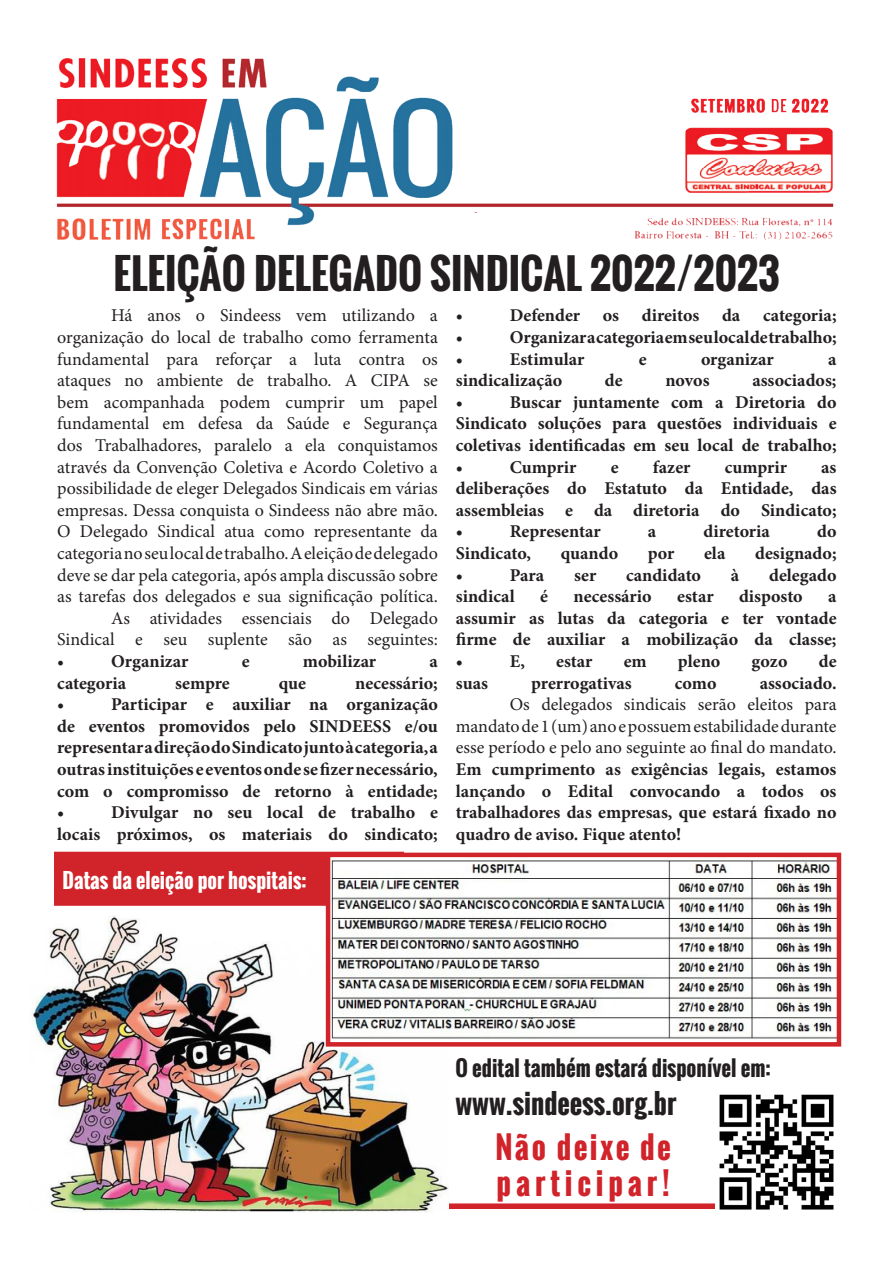
<style>
.page{position:relative;width:893px;height:1263px;background:#fff}
.page>*{position:absolute;margin:0;border:0;box-sizing:border-box;transform-origin:0 0}
.t1{font:700 40.5px "Oswald";color:#231f20}
.t2{font:700 30px "Oswald";letter-spacing:.16em;color:#d1232a}
.t3{font:700 30px "Oswald";letter-spacing:.08em;color:#d1232a}
.t4{font:700 27px "Oswald";color:#231f20}
.t5{font:700 21px "Oswald";color:#231f20}
.t6{font:700 20.25px "Oswald";color:#fff}
.t7{font:700 18px/21.6px "Minion Pro";color:#231f20;text-align:justify}
.t8{font:18px "Minion Pro";color:#231f20}
</style>
<div class="page">
<svg style="left:449px;top:1203px;width:266px;height:6px;background:#d4333a"></svg>
<div style="left:54px;top:852px;width:350px;height:54px;background:#d1232a;border:2px solid #d1232a"></div>
<img style="left:56px;top:58px;width:778px;height:183px">
<img style="left:31px;top:915px;width:418px;height:297px">
<img style="left:331px;top:858px;width:505px;height:183px">
<div style="left:326px;top:853px;width:515px;height:193px;border:4px solid #d1232a"></div>
<img style="left:719px;top:1094px;width:115px;height:116px">
<div style="left:326px;top:213px;width:171px;height:23px;background:#fff;border-radius:11px"></div>
<p class="t1" style="left:114px;top:244px;width:668px">ELEIÇÃO DELEGADO SINDICAL 2022/2023</p>
<p class="t8" style="left:111px;top:304px;width:328px">Há anos o Sindeess vem utilizando a</p>
<p class="t8" style="left:57px;top:325px;width:382px">organização do local de trabalho como ferramenta</p>
<p class="t8" style="left:57px;top:347px;width:382px">fundamental para reforçar a luta contra os</p>
<p class="t8" style="left:57px;top:368px;width:382px">ataques no ambiente de trabalho. A CIPA se</p>
<p class="t8" style="left:57px;top:390px;width:382px">bem acompanhada podem cumprir um papel</p>
<p class="t8" style="left:57px;top:412px;width:382px">fundamental em defesa da Saúde e Segurança</p>
<p class="t8" style="left:57px;top:433px;width:382px">dos Trabalhadores, paralelo a ela conquistamos</p>
<p class="t8" style="left:57px;top:455px;width:382px">através da Convenção Coletiva e Acordo Coletivo a</p>
<p class="t8" style="left:57px;top:476px;width:382px">possibilidade de eleger Delegados Sindicais em várias</p>
<p class="t8" style="left:57px;top:498px;width:382px">empresas. Dessa conquista o Sindeess não abre mão.</p>
<p class="t8" style="left:57px;top:520px;width:382px">O Delegado Sindical atua como representante da</p>
<p class="t8" style="left:57px;top:541px;width:382px">categoria no seu local de trabalho. A eleição de delegado</p>
<p class="t8" style="left:57px;top:563px;width:382px">deve se dar pela categoria, após ampla discussão sobre</p>
<p class="t8" style="left:57px;top:584px;width:382px">as tarefas dos delegados e sua significação política.</p>
<p class="t8" style="left:111px;top:606px;width:328px">As atividades essenciais do Delegado</p>
<p class="t8" style="left:57px;top:628px;width:382px">Sindical e seu suplente são as seguintes:</p>
<p class="t8" style="left:57px;top:649px;width:9px">•</p>
<p class="t7" style="left:111px;top:650px;width:79px">Organizar</p>
<p class="t7" style="left:242px;top:650px;width:9px">e</p>
<p class="t7" style="left:303px;top:650px;width:75px">mobilizar</p>
<p class="t7" style="left:429px;top:650px;width:10px">a</p>
<p class="t7" style="left:57px;top:672px;width:70px">categoria</p>
<p class="t7" style="left:175px;top:672px;width:56px">sempre</p>
<p class="t7" style="left:279px;top:672px;width:29px">que</p>
<p class="t7" style="left:355px;top:672px;width:84px">necessário;</p>
<p class="t7" style="left:57px;top:693px;width:9px">•</p>
<p class="t7" style="left:456px;top:305px;width:9px">•</p>
<p class="t7" style="left:510px;top:305px;width:72px">Defender</p>
<p class="t7" style="left:603px;top:305px;width:18px">os</p>
<p class="t7" style="left:642px;top:305px;width:59px">direitos</p>
<p class="t7" style="left:722px;top:305px;width:20px">da</p>
<p class="t7" style="left:763px;top:305px;width:75px">categoria;</p>
<p class="t7" style="left:456px;top:326px;width:9px">•</p>
<p class="t7" style="left:510px;top:326px;width:328px">Organizar a categoria em seu local de trabalho;</p>
<p class="t7" style="left:456px;top:348px;width:9px">•</p>
<p class="t7" style="left:510px;top:348px;width:76px">Estimular</p>
<p class="t7" style="left:639px;top:348px;width:9px">e</p>
<p class="t7" style="left:701px;top:348px;width:74px">organizar</p>
<p class="t7" style="left:828px;top:348px;width:10px">a</p>
<p class="t7" style="left:456px;top:369px;width:108px">sindicalização</p>
<p class="t7" style="left:605px;top:369px;width:19px">de</p>
<p class="t7" style="left:665px;top:369px;width:46px">novos</p>
<p class="t7" style="left:752px;top:369px;width:86px">associados;</p>
<p class="t7" style="left:456px;top:391px;width:9px">•</p>
<p class="t7" style="left:456px;top:391px;width:382px;text-indent:54px">Buscar juntamente com a Diretoria do Sindicato soluções para questões individuais e coletivas identificadas em seu local de trabalho; •</p>
<p class="t7" style="left:510px;top:456px;width:68px">Cumprir</p>
<p class="t7" style="left:611px;top:456px;width:9px">e</p>
<p class="t7" style="left:653px;top:456px;width:39px">fazer</p>
<p class="t7" style="left:725px;top:456px;width:64px">cumprir</p>
<p class="t7" style="left:456px;top:456px;width:382px;text-indent:365px">as deliberações do Estatuto da Entidade, das assembleias e da diretoria do Sindicato; •</p>
<p class="t7" style="left:510px;top:521px;width:92px">Representar</p>
<p class="t7" style="left:648px;top:521px;width:10px">a</p>
<p class="t7" style="left:704px;top:521px;width:68px">diretoria</p>
<p class="t7" style="left:817px;top:521px;width:21px">do</p>
<p class="t7" style="left:456px;top:542px;width:77px">Sindicato,</p>
<p class="t7" style="left:561px;top:542px;width:59px">quando</p>
<p class="t7" style="left:648px;top:542px;width:28px">por</p>
<p class="t7" style="left:704px;top:542px;width:23px">ela</p>
<p class="t7" style="left:755px;top:542px;width:83px">designado;</p>
<p class="t7" style="left:456px;top:564px;width:9px">•</p>
<p class="t7" style="left:510px;top:564px;width:36px">Para</p>
<p class="t7" style="left:574px;top:564px;width:24px">ser</p>
<p class="t7" style="left:626px;top:564px;width:76px">candidato</p>
<p class="t7" style="left:731px;top:564px;width:10px">à</p>
<p class="t7" style="left:769px;top:564px;width:69px">delegado</p>
<p class="t7" style="left:456px;top:585px;width:60px">sindical</p>
<p class="t7" style="left:540px;top:585px;width:9px">é</p>
<p class="t7" style="left:574px;top:585px;width:80px">necessário</p>
<p class="t7" style="left:677px;top:585px;width:38px">estar</p>
<p class="t7" style="left:739px;top:585px;width:65px">disposto</p>
<p class="t7" style="left:456px;top:585px;width:382px;text-indent:372px">a assumir as lutas da categoria e ter vontade firme de auxiliar a mobilização da classe; •</p>
<p class="t7" style="left:510px;top:650px;width:17px">E,</p>
<p class="t7" style="left:556px;top:650px;width:38px">estar</p>
<p class="t7" style="left:624px;top:650px;width:24px">em</p>
<p class="t7" style="left:678px;top:650px;width:44px">pleno</p>
<p class="t7" style="left:751px;top:650px;width:37px">gozo</p>
<p class="t7" style="left:819px;top:650px;width:19px">de</p>
<p class="t7" style="left:456px;top:672px;width:34px">suas</p>
<p class="t7" style="left:531px;top:672px;width:102px">prerrogativas</p>
<p class="t7" style="left:675px;top:672px;width:43px">como</p>
<p class="t7" style="left:760px;top:672px;width:78px">associado.</p>
<p class="t8" style="left:510px;top:692px;width:328px">Os delegados sindicais serão eleitos para</p>
<p class="t8" style="left:456px;top:714px;width:382px">mandato de 1 (um) ano e possuem estabilidade durante</p>
<p class="t8" style="left:456px;top:736px;width:382px">esse período e pelo ano seguinte ao final do mandato.</p>
<p class="t7" style="left:456px;top:758px;width:382px">Em cumprimento as exigências legais, estamos</p>
<p class="t7" style="left:456px;top:780px;width:382px">lançando o Edital convocando a todos os</p>
<p class="t7" style="left:456px;top:801px;width:382px">trabalhadores das empresas, que estará fixado no</p>
<p class="t7" style="left:456px;top:823px;width:227px">quadro de aviso. Fique atento!</p>
<p class="t7" style="left:57px;top:693px;width:382px;text-indent:54px">Participar e auxiliar na organização de eventos promovidos pelo SINDEESS e/ou representar a direção do Sindicato junto à categoria, a outras instituições e eventos onde se fizer necessário, com o compromisso de retorno à entidade; •</p>
<p class="t7" style="left:57px;top:801px;width:382px;text-align:right">Divulgar no seu local de trabalho e<br>locais próximos, os materiais do sindicato;</p>
<p class="t6" style="left:63px;top:865px;width:246px">Datas da eleição por hospitais:</p>
<p class="t5" style="left:455px;top:1052px;width:317px">O edital também estará disponível em:</p>
<p class="t4" style="left:455px;top:1083px;width:223px">www.sindeess.org.br</p>
<p class="t3" style="left:495px;top:1124px;width:177px">Não deixe de</p>
<p class="t2" style="left:497px;top:1160px;width:175px">participar!</p>
</div>
